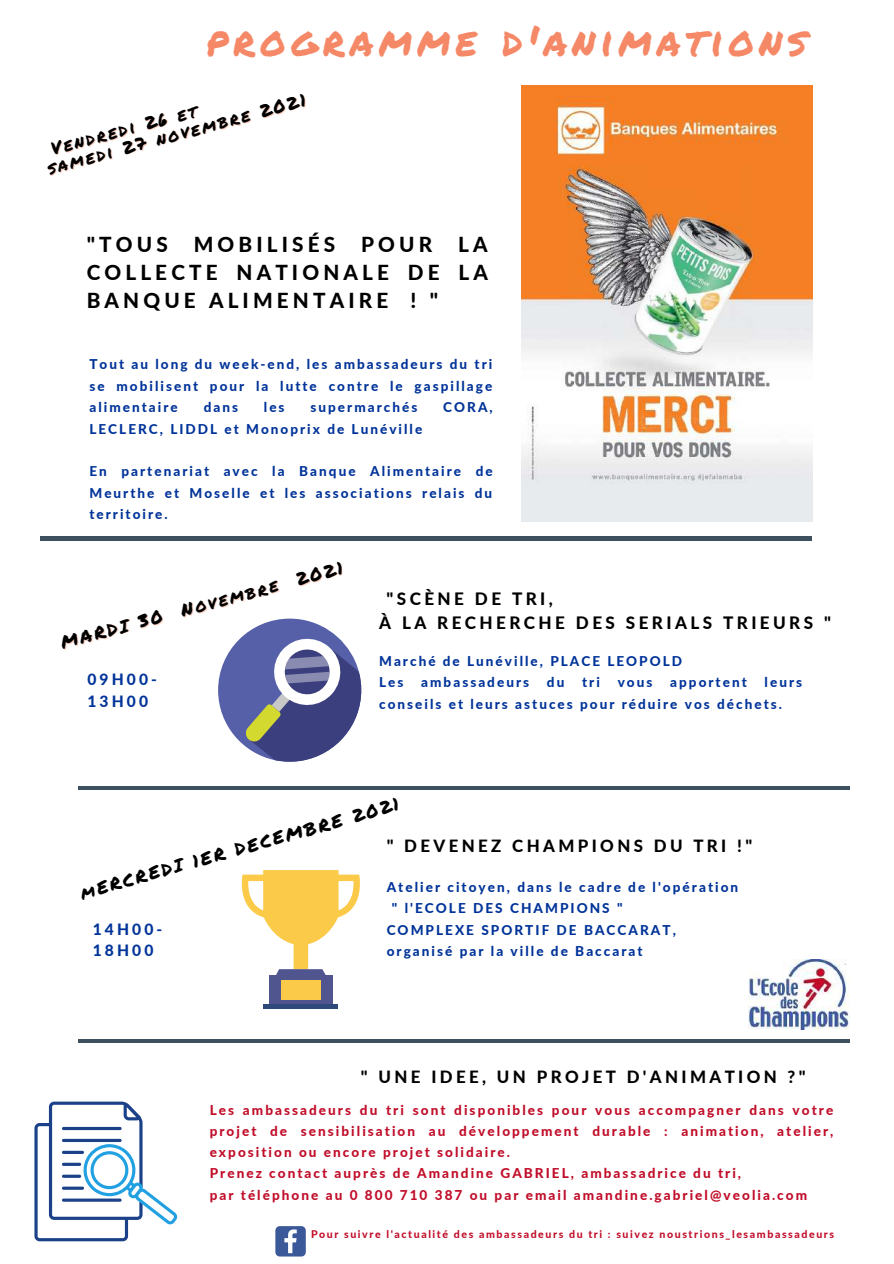
<style>
.page{position:relative;width:894px;height:1264px;background:#fff}
.page>*{position:absolute;margin:0;border:0;box-sizing:border-box;transform-origin:0 0}
.t1{font:41.1px "Permanent Marker";letter-spacing:.12em;color:#f58866}
.t2{font:800 20.7px/28.2px "Lato";letter-spacing:.2em;color:#000;text-align:justify}
.t3{font:17.85px "Permanent Marker";color:#000}
.t4{font:17.7px/18px "Permanent Marker";color:#000}
.t5{font:800 17.1px/23.7px "Lato";letter-spacing:.2em;color:#000}
.t6{font:800 16.8px "Lato";letter-spacing:.2em;color:#000}
.t7{font:800 15.6px/21.5px "Lato";letter-spacing:.2em;color:#039}
.t8{font:800 13.5px/21.5px "Lato";letter-spacing:.15em;color:#039}
.t9{font:800 13.5px/21.1px "Lato";letter-spacing:.15em;color:#c10d29}
.t10{font:800 10.5px "Lato";letter-spacing:.15em;color:#c10d29}
.s1{color:rgb(245 136 102/.4)}
</style>
<div class="page">
<hr style="left:40px;top:537px;width:771px;height:3px;background:#3c5060">
<svg style="left:218px;top:618px;width:143px;height:143px"></svg>
<svg style="left:241px;top:870px;width:119px;height:105px"></svg>
<div style="left:269px;top:975px;width:63px;height:28px;background:#51558f"></div>
<div style="left:264px;top:1003px;width:74px;height:5px;background:#2f497b"></div>
<div style="left:281px;top:979px;width:40px;height:20px;background:#fbca48"></div>
<img style="left:521px;top:85px;width:291px;height:436px">
<hr style="left:78px;top:1039px;width:771px;height:3px;background:#3c5060">
<hr style="left:78px;top:786px;width:771px;height:4px;background:#3c5060">
<svg style="left:34px;top:1101px;width:143px;height:140px"></svg>
<svg style="left:62px;top:1126px;width:60px;height:4px"></svg>
<hr style="left:62px;top:1138px;width:60px;height:3px;background:#1b4189;border-radius:2px">
<hr style="left:62px;top:1198px;width:60px;height:3px;background:#1b4189;border-radius:2px">
<hr style="left:62px;top:1150px;width:22px;height:3px;background:#1b4189;border-radius:2px">
<hr style="left:62px;top:1186px;width:22px;height:3px;background:#1b4189;border-radius:2px">
<hr style="left:62px;top:1162px;width:19px;height:3px;background:#1b4189;border-radius:2px">
<hr style="left:62px;top:1174px;width:19px;height:3px;background:#1b4189;border-radius:2px">
<img style="left:748px;top:959px;width:101px;height:70px">
<svg style="left:275px;top:1226px;width:31px;height:30px"></svg>
<h1 class="t1" style="left:206px;top:11px;width:601px">PROGRAMME D'ANIMATIONS</h1>
<h3 class="t4" style="left:40px;top:142px;width:268px;text-indent:9px;rotate:-15deg">VENDREDI 26 ET<br>SAMEDI 27 NOVEMBRE 2021</h3>
<h2 class="t2" style="left:87px;top:230px;width:83px">"TOUS</h2>
<h2 class="t2" style="left:194px;top:230px;width:143px">MOBILISÉS</h2>
<h2 class="t2" style="left:361px;top:230px;width:73px">POUR</h2>
<h2 class="t2" style="left:87px;top:230px;width:402px;text-indent:371px">LA COLLECTE NATIONALE DE LA BANQUE ALIMENTAIRE ! "</h2>
<p class="t8" style="left:89px;top:353px;width:404px;text-align:justify">Tout au long du week-end, les ambassadeurs du tri se mobilisent pour la lutte contre le gaspillage alimentaire</p>
<p class="t8" style="left:204px;top:396px;width:36px">dans</p>
<p class="t8" style="left:264px;top:396px;width:22px">les</p>
<p class="t8" style="left:310px;top:396px;width:108px">supermarchés</p>
<p class="t8" style="left:443px;top:396px;width:51px">CORA,</p>
<p class="t8" style="left:89px;top:417px;width:334px">LECLERC, LIDDL et Monoprix de Lunéville</p>
<p class="t8" style="left:89px;top:460px;width:404px;text-align:justify">En partenariat avec la Banque Alimentaire de Meurthe et Moselle et les associations relais du territoire.</p>
<h3 class="t3" style="left:58px;top:630px;width:293px;rotate:-15deg">MARDI 30 NOVEMBRE <span class="s1">2021</span></h3>
<p class="t7" style="left:87px;top:668px;width:71px">09H00-<br>13H00</p>
<p class="t5" style="left:379px;top:586px;width:453px;text-indent:7px">"SCÈNE DE TRI,<br>À LA RECHERCHE DES SERIALS TRIEURS "</p>
<p class="t8" style="left:379px;top:650px;width:304px">Marché de Lunéville, PLACE LEOPOLD<br>Les</p>
<p class="t8" style="left:379px;top:671px;width:424px;text-indent:385px">leurs conseils et leurs astuces pour réduire vos déchets.</p>
<p class="t8" style="left:421px;top:671px;width:109px">ambassadeurs</p>
<p class="t8" style="left:546px;top:671px;width:19px">du</p>
<p class="t8" style="left:582px;top:671px;width:19px">tri</p>
<p class="t8" style="left:617px;top:671px;width:36px">vous</p>
<p class="t8" style="left:670px;top:671px;width:78px">apportent</p>
<h3 class="t3" style="left:77px;top:881px;width:332px;rotate:-16deg">MERCREDI 1ER DECEMBRE 2021</h3>
<p class="t7" style="left:93px;top:918px;width:71px">14H00-<br>18H00</p>
<p class="t6" style="left:386px;top:835px;width:367px">" DEVENEZ CHAMPIONS DU TRI !"</p>
<p class="t8" style="left:386px;top:876px;width:353px">Atelier citoyen, dans le cadre de l'opération</p>
<p class="t8" style="left:392px;top:897px;width:232px">" l'ECOLE DES CHAMPIONS "</p>
<p class="t8" style="left:386px;top:918px;width:291px">COMPLEXE SPORTIF DE BACCARAT,</p>
<p class="t8" style="left:386px;top:940px;width:257px">organisé par la ville de Baccarat</p>
<p class="t6" style="left:361px;top:1066px;width:446px">" UNE IDEE, UN PROJET D'ANIMATION ?"</p>
<p class="t9" style="left:210px;top:1099px;width:625px">Les ambassadeurs du tri sont disponibles pour vous accompagner dans votre projet de sensibilisation au développement durable : animation, atelier, exposition ou encore projet solidaire.<br>Prenez contact auprès de Amandine GABRIEL, ambassadrice du tri,<br>par téléphone au 0 800 710 387 ou par email amandine.gabriel@veolia.com</p>
<p class="t10" style="left:311px;top:1227px;width:524px">Pour suivre l'actualité des ambassadeurs du tri : suivez noustrions_lesambassadeurs</p>
</div>
